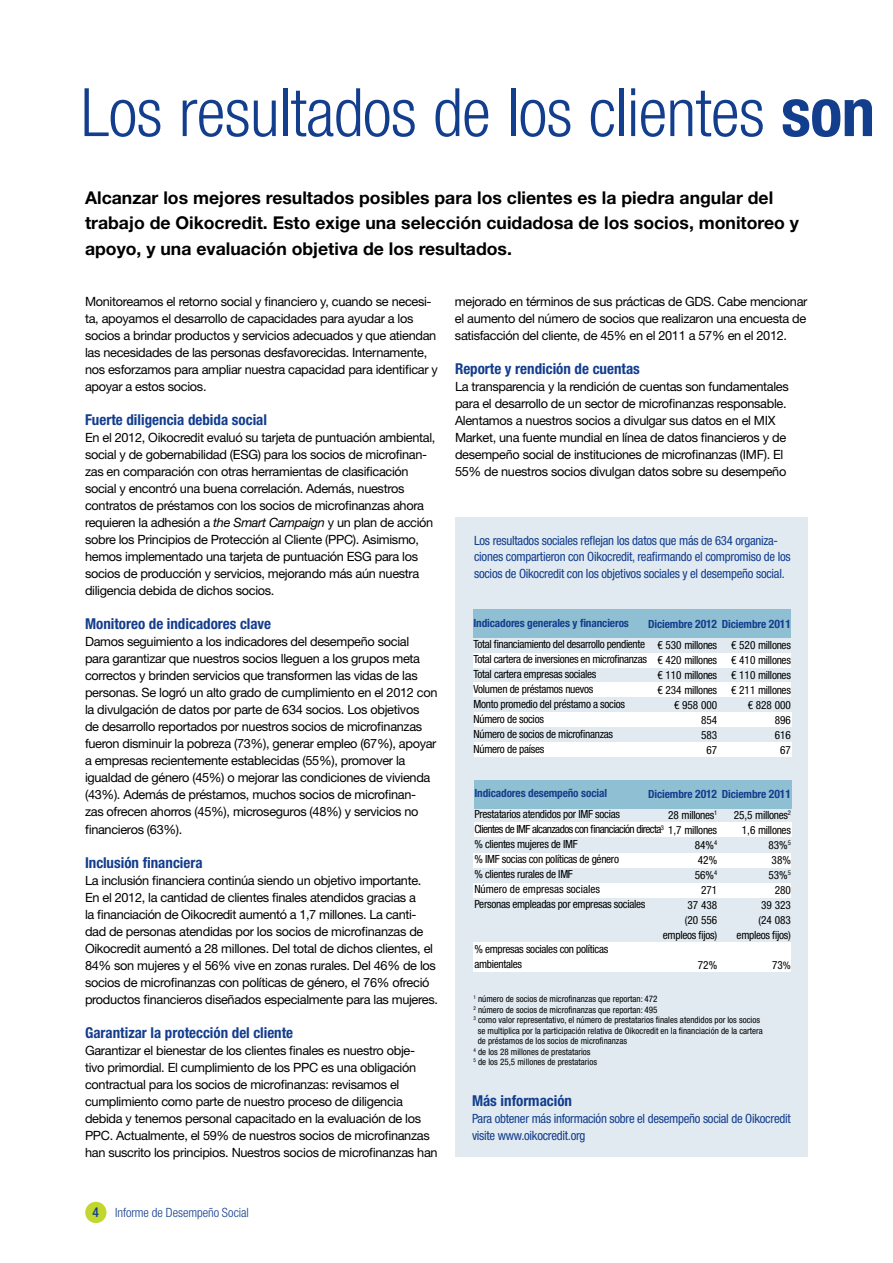
<style>
.page{position:relative;width:893px;height:1263px;background:#fff}
.page>*{position:absolute;margin:0;border:0;box-sizing:border-box;transform-origin:0 0}
.t1{font:300 condensed 66.9px "Helvetica Neue LT Std";letter-spacing:-.01em;color:#133d8d}
.t2{font:700 17.7px/25.5px "Helvetica Neue LT Std";color:#000}
.t3{font:700 condensed 15px "Helvetica Neue LT Std";color:#133d8d}
.t4{font:500 condensed 13.5px "Helvetica Neue LT Std";color:#133d8d}
.t5{font:12.75px/17px "Helvetica Neue LT Std";letter-spacing:-.025em;color:#000}
.t6{font:condensed 12.75px/16.5px "Helvetica Neue LT Std";letter-spacing:-.02em;color:#133d8d}
.t7{font:300 condensed 12.75px "Helvetica Neue LT Std";color:#133d8d}
.t8{font:condensed 11.25px/15px "Helvetica Neue LT Std";letter-spacing:-.025em;color:#000}
.t9{font:700 condensed 11.25px/21px "Helvetica Neue LT Std";letter-spacing:-.01em;color:#133d8d}
.t10{font:condensed 11.25px/15px "Helvetica Neue LT Std";color:#000;text-align:right}
.t11{font:condensed 9px "Helvetica Neue LT Std";color:#000}
.s1{font-weight:700}
.s2{font-style:italic}
.s3{font-size:11.7px}
.s4{font-weight:400;color:#000}
.s5{font-size:10.5px}
</style>
<div class="page">
<div style="left:85px;top:1202px;width:22px;height:21px;background:#c1d72f;border-radius:50%"></div>
<div style="left:455px;top:517px;width:353px;height:640px;background:#e0eaf0"></div>
<div style="left:473px;top:609px;width:318px;height:28px;background:#8fbfd3"></div>
<div style="left:473px;top:653px;width:318px;height:14px;background:#fff"></div>
<div style="left:474px;top:682px;width:317px;height:14px;background:#fff"></div>
<div style="left:474px;top:713px;width:318px;height:14px;background:#fff"></div>
<div style="left:474px;top:743px;width:318px;height:14px;background:#fff"></div>
<div style="left:474px;top:780px;width:318px;height:28px;background:#8fbfd3"></div>
<div style="left:474px;top:823px;width:318px;height:14px;background:#fff"></div>
<div style="left:473px;top:883px;width:318px;height:14px;background:#fff"></div>
<div style="left:473px;top:853px;width:318px;height:14px;background:#fff"></div>
<div style="left:473px;top:943px;width:318px;height:29px;background:#fff"></div>
<h1 class="t1" style="left:81px;top:74px;width:796px">Los resultados de los clientes <span class="s1">son</span></h1>
<h2 class="t2" style="left:85px;top:184px;width:715px">Alcanzar los mejores resultados posibles para los clientes es la piedra angular del trabajo de Oikocredit. Esto exige una selección cuidadosa de los socios, monitoreo y apoyo, y una evaluación objetiva de los resultados.</h2>
<p class="t5" style="left:85px;top:293px;width:354px">Monitoreamos el retorno social y financiero y, cuando se necesi&shy;ta, apoyamos el desarrollo de capacidades para ayudar a los socios a brindar productos y servicios adecuados y que atiendan las necesidades de las personas desfavorecidas. Internamente, nos esforzamos para ampliar nuestra capacidad para identificar y apoyar a estos socios.</p>
<p class="t3" style="left:85px;top:411px;width:184px">Fuerte diligencia debida social</p>
<p class="t5" style="left:85px;top:429px;width:352px">En el 2012, Oikocredit evaluó su tarjeta de puntuación ambiental, social y de gobernabilidad (ESG) para los socios de microfinan&shy;zas en comparación con otras herramientas de clasificación social y encontró una buena correlación. Además, nuestros contratos de préstamos con los socios de microfinanzas ahora requieren la adhesión a <span class="s2">the Smart Campaign</span> y un plan de acción sobre los Principios de Protección al Cliente (PPC). Asimismo, hemos implementado una tarjeta de puntuación ESG para los socios de producción y servicios, mejorando más aún nuestra diligencia debida de dichos socios.</p>
<p class="t3" style="left:85px;top:615px;width:188px">Monitoreo de indicadores clave</p>
<p class="t5" style="left:85px;top:633px;width:354px">Damos seguimiento a los indicadores del desempeño social<br>para garantizar que nuestros socios lleguen a los grupos meta correctos y brinden servicios que transformen las vidas de las personas. Se logró un alto grado de cumplimiento en el 2012 con la divulgación de datos por parte de 634 socios. Los objetivos<br>de desarrollo reportados por nuestros socios de microfinanzas fueron disminuir la pobreza (73%), generar empleo (67%), apoyar a empresas recientemente establecidas (55%), promover la igualdad de género (45%) o mejorar las condiciones de vivienda (43%). Además de préstamos, muchos socios de microfinan&shy;zas ofrecen ahorros (45%), microseguros (48%) y servicios no financieros (63%).</p>
<p class="t3" style="left:85px;top:853px;width:119px">Inclusión financiera</p>
<p class="t5" style="left:85px;top:871px;width:354px">La inclusión financiera continúa siendo un objetivo importante.<br>En el 2012, la cantidad de clientes finales atendidos gracias a<br>la financiación de Oikocredit aumentó a 1,7 millones. La canti&shy;dad de personas atendidas por los socios de microfinanzas de Oikocredit aumentó a 28 millones. Del total de dichos clientes, el 84% son mujeres y el 56% vive en zonas rurales. Del 46% de los socios de microfinanzas con políticas de género, el 76% ofreció productos financieros diseñados especialmente para las mujeres.</p>
<p class="t3" style="left:85px;top:1023px;width:210px">Garantizar la protección del cliente</p>
<p class="t5" style="left:85px;top:1041px;width:354px">Garantizar el bienestar de los clientes finales es nuestro obje&shy;tivo primordial. El cumplimiento de los PPC es una obligación contractual para los socios de microfinanzas: revisamos el cumplimiento como parte de nuestro proceso de diligencia debida y tenemos personal capacitado en la evaluación de los PPC. Actualmente, el 59% de nuestros socios de microfinanzas han suscrito los principios. Nuestros socios de microfinanzas han</p>
<p class="t5" style="left:455px;top:293px;width:354px;text-align:justify">mejorado en términos de sus prácticas de GDS. Cabe mencionar el aumento del número de socios que realizaron una encuesta de satisfacción del cliente, de 45% en el 2011 a 57% en el 2012.</p>
<p class="t3" style="left:455px;top:360px;width:186px">Reporte y rendición de cuentas</p>
<p class="t5" style="left:455px;top:378px;width:335px">La transparencia y la rendición de cuentas son fundamentales para el desarrollo de un sector de microfinanzas responsable.<br>Alentamos a nuestros socios a divulgar sus datos en el MIX Market, una fuente mundial en línea de datos financieros y de desempeño social de instituciones de microfinanzas (IMF). El 55% de nuestros socios divulgan datos sobre su desempeño</p>
<p class="t6" style="left:474px;top:532px;width:318px">Los resultados sociales reflejan los datos que más de 634 organiza&shy;ciones compartieron con Oikocredit, reafirmando el compromiso de los socios de Oikocredit con los objetivos sociales y el desempeño social.</p>
<p class="t9" style="left:473px;top:613px;width:157px">Indicadores generales y financieros</p>
<p class="t8" style="left:473px;top:637px;width:175px">Total financiamiento del desarrollo pendiente<br>Total cartera de inversiones en microfinanzas<br>Total cartera empresas sociales<br>Volumen de préstamos nuevos<br>Monto promedio del préstamo a socios<br>Número de socios<br>Número de socios de microfinanzas<br>Número de países</p>
<p class="t9" style="left:657px;top:613px;width:135px;text-indent:-9px">Diciembre <span class="s3">2012</span> Diciembre <span class="s3">2011 </span><span class="s4">€ 530 millones</span></p>
<p class="t8" style="left:657px;top:652px;width:61px;text-align:right">€ 420 millones € 110 millones € 234 millones € 958 000<br>854<br>583<br>67</p>
<p class="t8" style="left:731px;top:637px;width:61px;text-align:right">€ 520 millones € 410 millones € 110 millones € 211 millones € 828 000<br>896<br>616<br>67</p>
<p class="t9" style="left:474px;top:783px;width:134px">Indicadores desempeño social</p>
<p class="t8" style="left:474px;top:807px;width:244px">Prestatarios atendidos por IMF socias<br>Clientes de IMF alcanzados con financiación directa<sup>3</sup> 1,7 millones % clientes mujeres de IMF<br>% IMF socias con políticas de género<br>% clientes rurales de IMF<br>Número de empresas sociales<br>Personas empleadas por empresas sociales</p>
<p class="t8" style="left:474px;top:942px;width:136px">% empresas sociales con políticas ambientales</p>
<p class="t9" style="left:668px;top:783px;width:124px;text-indent:-20px">Diciembre <span class="s3">2012</span> Diciembre <span class="s3">2011<br></span><span class="s4">28 millones</span><sup>1</sup></p>
<p class="t10" style="left:663px;top:837px;width:56px">84%<sup>4<br></sup>42%<br>56%<sup>4<br></sup>271<br>37 438<br>(20 556 empleos fijos)</p>
<p class="t8" style="left:698px;top:957px;width:21px">72%</p>
<p class="t8" style="left:734px;top:807px;width:59px;text-align:right">25,5 millones<sup>2<br></sup>1,6 millones<br>83%<sup>5<br></sup>38%<br>53%<sup>5<br></sup>280<br>39 323<br>(24 083 empleos fijos)</p>
<p class="t8" style="left:772px;top:957px;width:20px">73<span class="s5">%</span></p>
<p class="t11" style="left:473px;top:994px;width:186px"><sup>1</sup> número de socios de microfinanzas que reportan: 472</p>
<p class="t11" style="left:473px;top:1004px;width:186px"><sup>2</sup> número de socios de microfinanzas que reportan: 495</p>
<p class="t11" style="left:473px;top:1015px;width:288px"><sup>3</sup> como valor representativo, el número de prestatarios finales atendidos por los socios</p>
<p class="t11" style="left:478px;top:1025px;width:287px">se multiplica por la participación relativa de Oikocredit en la financiación de la cartera</p>
<p class="t11" style="left:478px;top:1036px;width:151px">de préstamos de los socios de microfinanzas</p>
<p class="t11" style="left:473px;top:1046px;width:119px"><sup>4</sup> de los 28 millones de prestatarios</p>
<p class="t11" style="left:473px;top:1057px;width:125px"><sup>5</sup> de los 25,5 millones de prestatarios</p>
<p class="t3" style="left:472px;top:1091px;width:102px">Más información</p>
<p class="t6" style="left:472px;top:1109px;width:320px;line-height:17px">Para obtener más información sobre el desempeño social de Oikocredit visite www.oikocredit.org</p>
<p class="t4" style="left:92px;top:1204px;width:8px">4</p>
<p class="t7" style="left:115px;top:1205px;width:135px">Informe de Desempeño Social</p>
</div>
